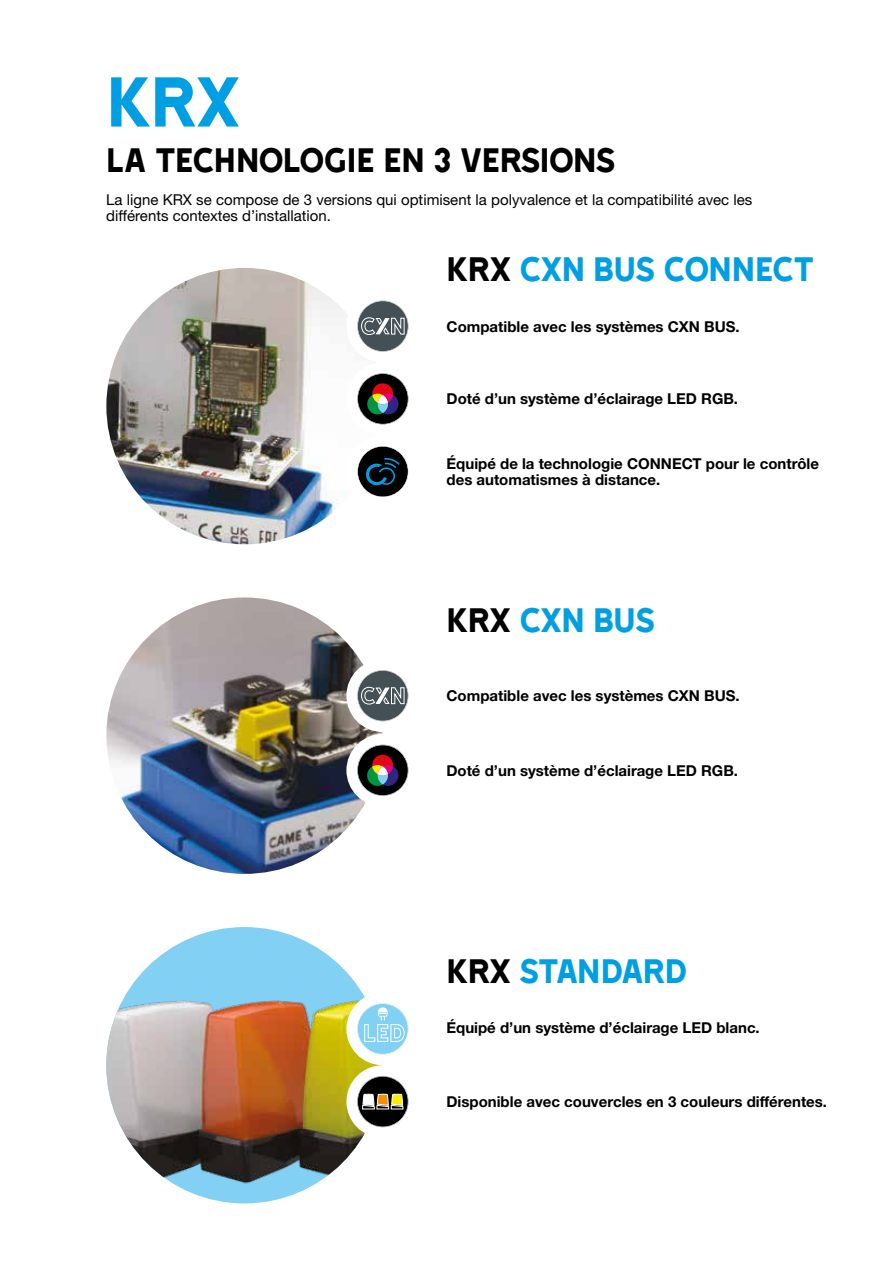
<style>
.page{position:relative;width:893px;height:1263px;background:#fff}
.page>*{position:absolute;margin:0;border:0;box-sizing:border-box;transform-origin:0 0}
.t1{font:81px "Came Type";color:#009fe3}
.t2{font:39px "Came Type";letter-spacing:-.025em;color:#009fe3}
.t3{font:39px "Came Type";letter-spacing:-.025em;color:#000}
.t4{font:700 15px/16.5px "Helvetica Neue LTW1 G";color:#000}
.t5{font:15px/16.5px "Helvetica Neue LTW1 G";color:#000}
.s1{color:#000}
</style>
<div class="page">
<div style="left:106px;top:927px;width:277px;height:276px;background:#83d0f5;border-radius:50%"></div>
<img style="left:106px;top:1000px;width:270px;height:203px">
<div style="left:346px;top:1065px;width:73px;height:73px;background:#fff;border-radius:50%"></div>
<div style="left:346px;top:992px;width:73px;height:73px;background:#fff;border-radius:50%"></div>
<svg style="left:357px;top:1076px;width:51px;height:51px"></svg>
<svg style="left:357px;top:1003px;width:51px;height:51px"></svg>
<img style="left:106px;top:268px;width:277px;height:276px;border-radius:138px">
<div style="left:346px;top:435px;width:73px;height:73px;background:#fff;border-radius:50%"></div>
<div style="left:346px;top:290px;width:73px;height:72px;background:#fff;border-radius:50%"></div>
<div style="left:346px;top:362px;width:73px;height:73px;background:#fff;border-radius:50%"></div>
<svg style="left:357px;top:301px;width:51px;height:51px"></svg>
<svg style="left:357px;top:373px;width:51px;height:51px"></svg>
<svg style="left:357px;top:446px;width:51px;height:51px"></svg>
<img style="left:106px;top:597px;width:277px;height:277px;border-radius:138px">
<div style="left:346px;top:659px;width:73px;height:73px;background:#fff;border-radius:50%"></div>
<div style="left:346px;top:734px;width:73px;height:73px;background:#fff;border-radius:50%"></div>
<svg style="left:357px;top:670px;width:51px;height:51px"></svg>
<svg style="left:357px;top:745px;width:51px;height:51px"></svg>
<h1 class="t1" style="left:106px;top:59px;width:136px">KRX</h1>
<h2 class="t3" style="left:106px;top:139px;width:511px">LA TECHNOLOGIE EN 3 VERSIONS</h2>
<p class="t5" style="left:106px;top:191px;width:648px">La ligne KRX se compose de 3 versions qui optimisent la polyvalence et la compatibilité avec les différents contextes d’installation.</p>
<h2 class="t2" style="left:447px;top:248px;width:370px"><span class="s1">KRX</span> CXN BUS CONNECT</h2>
<p class="t4" style="left:447px;top:318px;width:295px">Compatible avec les systèmes CXN BUS.</p>
<p class="t4" style="left:447px;top:390px;width:293px">Doté d’un système d’éclairage LED RGB.</p>
<p class="t4" style="left:447px;top:455px;width:374px">Équipé de la technologie CONNECT pour le contrôle des automatismes à distance.</p>
<h2 class="t2" style="left:446px;top:599px;width:210px"><span class="s1">KRX</span> CXN BUS</h2>
<p class="t4" style="left:446px;top:687px;width:295px">Compatible avec les systèmes CXN BUS.</p>
<p class="t4" style="left:446px;top:762px;width:293px">Doté d’un système d’éclairage LED RGB.</p>
<h2 class="t2" style="left:446px;top:950px;width:243px"><span class="s1">KRX</span> STANDARD</h2>
<p class="t4" style="left:446px;top:1020px;width:315px">Équipé d’un système d’éclairage LED blanc.</p>
<p class="t4" style="left:446px;top:1093px;width:382px">Disponible avec couvercles en 3 couleurs différentes.</p>
</div>
